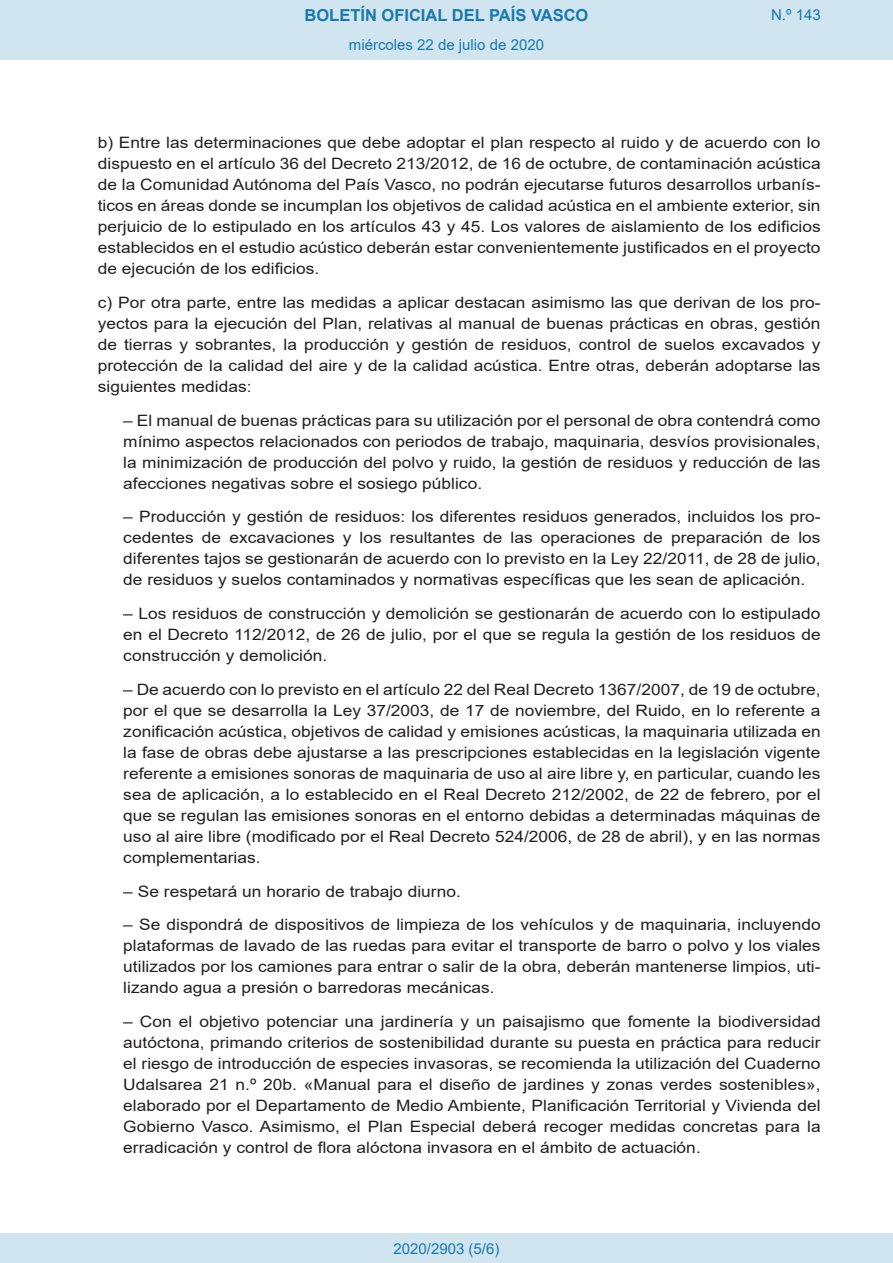
<style>
.page{position:relative;width:893px;height:1263px;background:#fff}
.page>*{position:absolute;margin:0;border:0;box-sizing:border-box;transform-origin:0 0}
.t1{font:700 16.5px "Arial";color:#1879ad}
.BOPVDetalle2{font:15.6px/21px "Arial";color:#231f20;text-align:justify;scale:1.11 1}
.BOPVDetalle1{font:15.6px/21px "Arial";color:#231f20;text-align:justify;scale:1.11 1}
.Paginacion_Centro{font:15px "Arial";color:#1879ad}
</style>
<div class="page">
<div style="left:0;top:0;width:893px;height:60px;background:#d0e5f0"></div>
<div style="left:0;top:1233px;width:893px;height:30px;background:#d0e5f0"></div>
<p class="t1" style="left:305px;top:3px;width:285px">BOLETÍN OFICIAL DEL PAÍS VASCO</p>
<p class="Paginacion_Centro" style="left:349px;top:35px;width:197px">miércoles 22 de julio de 2020</p>
<p class="Paginacion_Centro" style="left:771px;top:5px;width:51px">N.º 143</p>
<p class="BOPVDetalle1" style="left:98px;top:132px;width:653px">b) Entre las determinaciones que debe adoptar el plan respecto al ruido y de acuerdo con lo dispuesto en el artículo 36 del Decreto 213/2012, de 16 de octubre, de contaminación acústica de la Comunidad Autónoma del País Vasco, no podrán ejecutarse futuros desarrollos urbanís&shy;ticos en áreas donde se incumplan los objetivos de calidad acústica en el ambiente exterior, sin perjuicio de lo estipulado en los artículos 43 y 45. Los valores de aislamiento de los edificios establecidos en el estudio acústico deberán estar convenientemente justificados en el proyecto de ejecución de los edificios.</p>
<p class="BOPVDetalle1" style="left:98px;top:292px;width:653px">c) Por otra parte, entre las medidas a aplicar destacan asimismo las que derivan de los pro&shy;yectos para la ejecución del Plan, relativas al manual de buenas prácticas en obras, gestión de tierras y sobrantes, la producción y gestión de residuos, control de suelos excavados y protección de la calidad del aire y de la calidad acústica. Entre otras, deberán adoptarse las siguientes medidas:</p>
<p class="BOPVDetalle2" style="left:123px;top:410px;width:630px">– El manual de buenas prácticas para su utilización por el personal de obra contendrá como mínimo aspectos relacionados con periodos de trabajo, maquinaria, desvíos provisionales, la minimización de producción del polvo y ruido, la gestión de residuos y reducción de las afecciones negativas sobre el sosiego público.</p>
<p class="BOPVDetalle2" style="left:123px;top:506px;width:630px">– Producción y gestión de residuos: los diferentes residuos generados, incluidos los pro&shy;cedentes de excavaciones y los resultantes de las operaciones de preparación de los diferentes tajos se gestionarán de acuerdo con lo previsto en la Ley 22/2011, de 28 de julio, de residuos y suelos contaminados y normativas específicas que les sean de aplicación.</p>
<p class="BOPVDetalle2" style="left:123px;top:603px;width:630px">– Los residuos de construcción y demolición se gestionarán de acuerdo con lo estipulado en el Decreto 112/2012, de 26 de julio, por el que se regula la gestión de los residuos de construcción y demolición.</p>
<p class="BOPVDetalle2" style="left:123px;top:679px;width:630px">– De acuerdo con lo previsto en el artículo 22 del Real Decreto 1367/2007, de 19 de octubre, por el que se desarrolla la Ley 37/2003, de 17 de noviembre, del Ruido, en lo referente a zonificación acústica, objetivos de calidad y emisiones acústicas, la maquinaria utilizada en la fase de obras debe ajustarse a las prescripciones establecidas en la legislación vigente referente a emisiones sonoras de maquinaria de uso al aire libre y, en particular, cuando les sea de aplicación, a lo establecido en el Real Decreto 212/2002, de 22 de febrero, por el que se regulan las emisiones sonoras en el entorno debidas a determinadas máquinas de uso al aire libre (modificado por el Real Decreto 524/2006, de 28 de abril), y en las normas complementarias.</p>
<p class="BOPVDetalle2" style="left:123px;top:881px;width:306px">– Se respetará un horario de trabajo diurno.</p>
<p class="BOPVDetalle2" style="left:123px;top:914px;width:630px">– Se dispondrá de dispositivos de limpieza de los vehículos y de maquinaria, incluyendo plataformas de lavado de las ruedas para evitar el transporte de barro o polvo y los viales utilizados por los camiones para entrar o salir de la obra, deberán mantenerse limpios, uti&shy;lizando agua a presión o barredoras mecánicas.</p>
<p class="BOPVDetalle2" style="left:123px;top:1011px;width:630px">– Con el objetivo potenciar una jardinería y un paisajismo que fomente la biodiversidad autóctona, primando criterios de sostenibilidad durante su puesta en práctica para reducir el riesgo de introducción de especies invasoras, se recomienda la utilización del Cuaderno Udalsarea 21 n.º 20b. «Manual para el diseño de jardines y zonas verdes sostenibles», elaborado por el Departamento de Medio Ambiente, Planificación Territorial y Vivienda del Gobierno Vasco. Asimismo, el Plan Especial deberá recoger medidas concretas para la erradicación y control de flora alóctona invasora en el ámbito de actuación.</p>
<p class="Paginacion_Centro" style="left:393px;top:1238px;width:107px">2020/2903 (5/6)</p>
</div>
